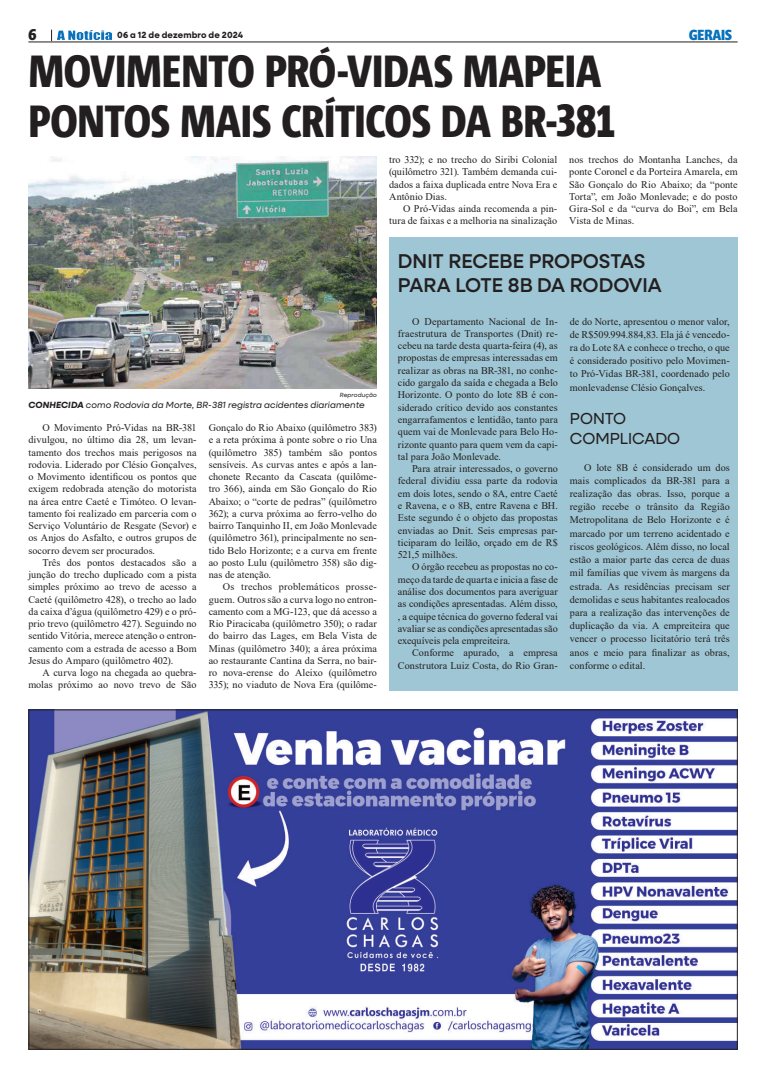
<style>
.page{position:relative;width:766px;height:1078px;background:#fff}
.page>*{position:absolute;margin:0;border:0;box-sizing:border-box;transform-origin:0 0}
.t1{font:800 45px/50px "Corpid Cd";letter-spacing:-.01em;color:#231f20}
.t2{font:500 20px/24px "Neulis Sans";letter-spacing:-.005em;color:#231f20}
.t3{font:16px/20.2px "Neulis Sans";letter-spacing:-.005em;color:#231f20}
.t4{font:700 16px "Prenton RP Cond";color:#231f20}
.t5{font:700 15px "Prenton RP Cond";color:#0672bb}
.t6{font:10.2px/12.2px "Times New Roman";letter-spacing:.005em;color:#231f20;text-align:justify}
.t7{font:italic 9px "Neulis Sans";letter-spacing:.01em;color:#231f20}
.t8{font:700 9px "Neulis Sans";letter-spacing:.01em;color:#231f20}
.t9{font:italic 6px "Neulis Sans";letter-spacing:.02em;color:#231f20}
.s1{font-size:53.5px}
.s2{font-weight:700}
</style>
<div class="page">
<img style="left:58px;top:30px;width:53px;height:10px">
<hr style="left:28px;top:41px;width:709px;height:1px;background:#231f20">
<img style="left:30px;top:711px;width:705px;height:336px">
<img style="left:28px;top:156px;width:349px;height:232px">
<div style="left:389px;top:237px;width:348px;height:453px;background:#9fc6d4"></div>
<h3 class="t4" style="left:28px;top:24px;width:9px">6</h3>
<p class="t8" style="left:117px;top:29px;width:127px">06 a 12 de dezembro de 2024</p>
<h3 class="t5" style="left:689px;top:25px;width:44px">GERAIS</h3>
<h1 class="t1" style="left:28px;top:47px;width:589px">MOVIMENTO PRÓ-VIDAS MAPEIA<br>PONTOS MAIS CRÍTICOS DA BR-38<span class="s1">1</span></h1>
<p class="t9" style="left:339px;top:390px;width:39px">Reprodução</p>
<p class="t7" style="left:28px;top:398px;width:337px"><span class="s2">CONHECIDA</span> como Rodovia da Morte, BR-381 registra acidentes diariamente</p>
<p class="t6" style="left:28px;top:421px;width:170px;text-indent:14px">O Movimento Pró-Vidas na BR-381 divulgou, no último dia 28, um levan&shy;tamento dos trechos mais perigosos na rodovia. Liderado por Clésio Gonçalves, o Movimento identificou os pontos que exigem redobrada atenção do motorista na área entre Caeté e Timóteo. O levan&shy;tamento foi realizado em parceria com o Serviço Voluntário de Resgate (Sevor) e os Anjos do Asfalto, e outros grupos de socorro devem ser procurados.</p>
<p class="t6" style="left:28px;top:556px;width:170px;text-indent:14px">Três dos pontos destacados são a junção do trecho duplicado com a pista simples próximo ao trevo de acesso a Caeté (quilômetro 428), o trecho ao lado da caixa d’água (quilômetro 429) e o pró&shy;prio trevo (quilômetro 427). Seguindo no sentido Vitória, merece atenção o entron&shy;camento com a estrada de acesso a Bom Jesus do Amparo (quilômetro 402).</p>
<p class="t6" style="left:28px;top:666px;width:170px;text-align:right">A curva logo na chegada ao quebra&shy;molas próximo ao novo trevo de São</p>
<p class="t6" style="left:209px;top:421px;width:170px">Gonçalo do Rio Abaixo (quilômetro 383) e a reta próxima à ponte sobre o rio Una (quilômetro 385) também são pontos sensíveis. As curvas antes e após a lan&shy;chonete Recanto da Cascata (quilôme&shy;tro 366), ainda em São Gonçalo do Rio Abaixo; o “corte de pedras” (quilômetro 362); a curva próxima ao ferro-velho do bairro Tanquinho II, em João Monlevade (quilômetro 361), principalmente no sen&shy;tido Belo Horizonte; e a curva em frente ao posto Lulu (quilômetro 358) são dig&shy;nas de atenção.</p>
<p class="t6" style="left:209px;top:580px;width:170px;text-indent:14px">Os trechos problemáticos prosse&shy;guem. Outros são a curva logo no entron&shy;camento com a MG-123, que dá acesso a Rio Piracicaba (quilômetro 350); o radar do bairro das Lages, em Bela Vista de Minas (quilômetro 340); a área próxima ao restaurante Cantina da Serra, no bair&shy;ro nova-erense do Aleixo (quilômetro 335); no viaduto de Nova Era (quilôme-</p>
<p class="t6" style="left:389px;top:153px;width:170px">tro 332); e no trecho do Siribi Colonial (quilômetro 321). Também demanda cui&shy;dados a faixa duplicada entre Nova Era e Antônio Dias.</p>
<p class="t6" style="left:389px;top:202px;width:170px;text-align:right">O Pró-Vidas ainda recomenda a pin&shy;tura de faixas e a melhoria na sinalização</p>
<p class="t6" style="left:569px;top:153px;width:170px">nos trechos do Montanha Lanches, da ponte Coronel e da Porteira Amarela, em São Gonçalo do Rio Abaixo; da “ponte Torta”, em João Monlevade; e do posto Gira-Sol e da “curva do Boi”, em Bela Vista de Minas.</p>
<h2 class="t2" style="left:398px;top:248px;width:265px">DNIT RECEBE PROPOSTAS<br>PARA LOTE 8B DA RODOVIA</h2>
<p class="t6" style="left:398px;top:314px;width:161px;text-indent:14px">O Departamento Nacional de In&shy;fraestrutura de Transportes (Dnit) re&shy;cebeu na tarde desta quarta-feira (4), as propostas de empresas interessadas em realizar as obras na BR-381, no conhe&shy;cido gargalo da saída e chegada a Belo Horizonte. O ponto do lote 8B é con&shy;siderado crítico devido aos constantes engarrafamentos e lentidão, tanto para quem vai de Monlevade para Belo Ho&shy;rizonte quanto para quem vem da capi&shy;tal para João Monlevade.</p>
<p class="t6" style="left:398px;top:462px;width:161px;text-indent:14px">Para atrair interessados, o governo federal dividiu essa parte da rodovia em dois lotes, sendo o 8A, entre Caeté e Ravena, e o 8B, entre Ravena e BH.<br>Este segundo é o objeto das propostas enviadas ao Dnit. Seis empresas par&shy;ticiparam do leilão, orçado em de R$ 521,5 milhões.</p>
<p class="t6" style="left:398px;top:560px;width:161px;text-indent:14px">O órgão recebeu as propostas no co&shy;meço da tarde de quarta e inicia a fase de análise dos documentos para averiguar as condições apresentadas. Além disso, , a equipe técnica do governo federal vai avaliar se as condições apresentadas são exequíveis pela empreiteira.</p>
<p class="t6" style="left:398px;top:646px;width:161px;text-align:right">Conforme apurado, a empresa<br>Construtora Luiz Costa, do Rio Gran-</p>
<p class="t6" style="left:569px;top:314px;width:161px;line-height:13.2px">de do Norte, apresentou o menor valor, de R$509.994.884,83. Ela já é vencedo&shy;ra do Lote 8A e conhece o trecho, o que é considerado positivo pelo Movimen&shy;to Pró-Vidas BR-381, coordenado pelo monlevadense Clésio Gonçalves.</p>
<h3 class="t3" style="left:569px;top:407px;width:112px">PONTO<br>COMPLICADO</h3>
<p class="t6" style="left:569px;top:460px;width:161px;line-height:13.2px;text-indent:14px">O lote 8B é considerado um dos mais complicados da BR-381 para a realização das obras. Isso, porque a região recebe o trânsito da Região Metropolitana de Belo Horizonte e é marcado por um terreno acidentado e riscos geológicos. Além disso, no local estão a maior parte das cerca de duas mil famílias que vivem às margens da estrada. As residências precisam ser demolidas e seus habitantes realocados para a realização das intervenções de duplicação da via. A empreiteira que vencer o processo licitatório terá três anos e meio para finalizar as obras, conforme o edital.</p>
</div>
